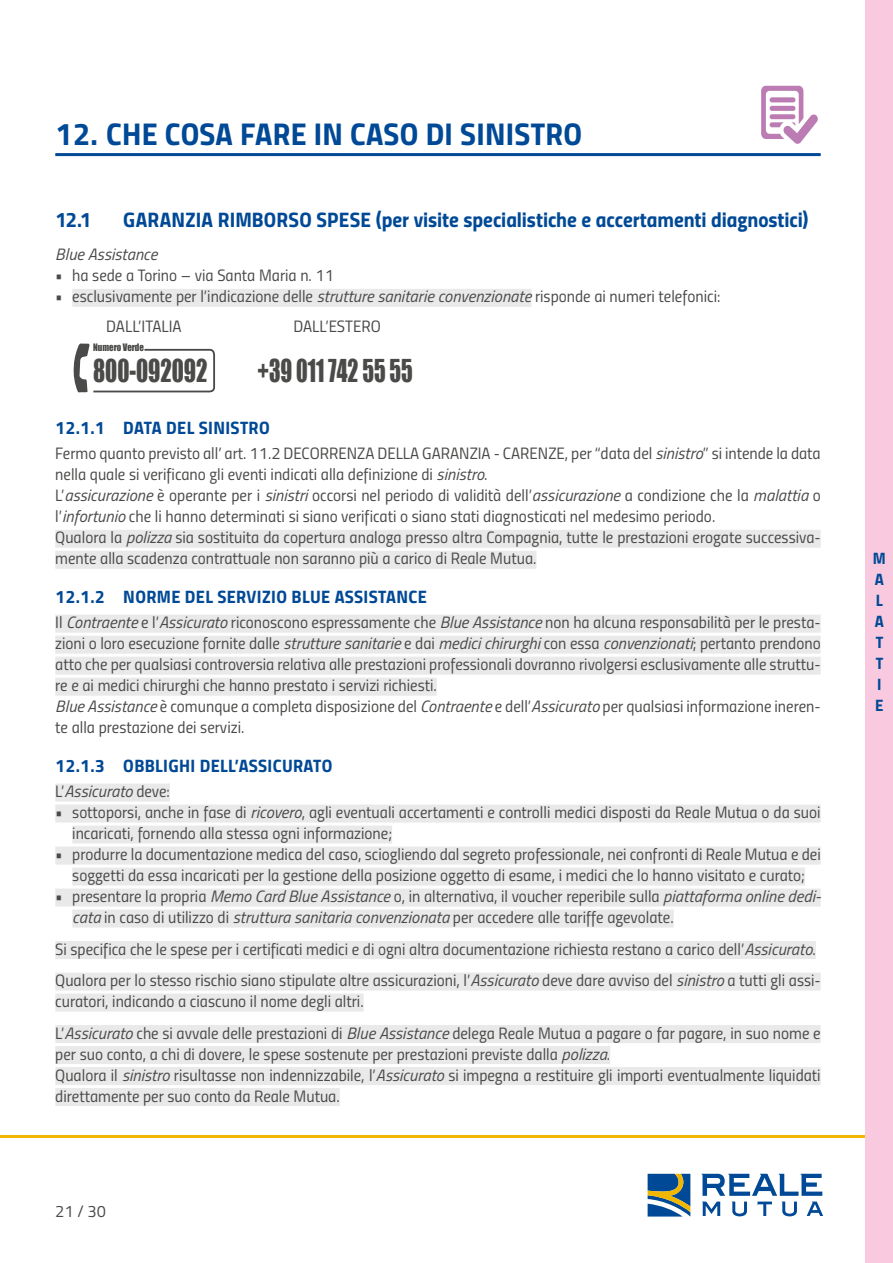
<style>
.page{position:relative;width:893px;height:1263px;background:#fff}
.page>*{position:absolute;margin:0;border:0;box-sizing:border-box;transform-origin:0 0}
.t1{font:31.5px "Titillium Bold Upright";letter-spacing:.01em;color:#004996}
.t2{font:28.95px "Impact";color:#4a4a49;scale:.75 1}
.t3{font:28.95px "Impact";color:#4a4a49;scale:.78 1}
.t4{font:21px "Titillium Bold Upright";color:#004996}
.t5{font:18px "Titillium Bold Upright";letter-spacing:.02em;color:#004996}
.t6{font:16.5px/21px "Titillium Regular Upright";color:#4a4a49}
.t7{font:italic 16.5px "Titillium";color:#4a4a49}
.t8{font:16.5px/21px "Titillium Bold Upright";color:#004996}
.t9{font:9.45px "Impact";color:#4a4a49;scale:.93 1}
.s1{font-family:"Titillium";font-style:italic}
.s2{font-family:"Titillium Regular Upright";font-style:normal}
</style>
<div class="page">
<svg style="left:648px;top:1174px;width:42px;height:42px;background:#507583"></svg>
<svg style="left:701px;top:1174px;width:122px;height:42px"></svg>
<hr style="left:0;top:1135px;width:893px;height:3px;background:#f0b600">
<div style="left:866px;top:0;width:27px;height:1263px;background:#f8c9df"></div>
<hr style="left:55px;top:153px;width:766px;height:3px;background:#004996">
<div style="left:72px;top:289px;width:459px;height:18px;background:#e9e9e9"></div>
<div style="left:55px;top:530px;width:766px;height:18px;background:#e9e9e9"></div>
<div style="left:55px;top:551px;width:481px;height:18px;background:#e9e9e9"></div>
<div style="left:55px;top:615px;width:766px;height:18px;background:#e9e9e9"></div>
<div style="left:55px;top:636px;width:766px;height:18px;background:#e9e9e9"></div>
<div style="left:55px;top:657px;width:766px;height:18px;background:#e9e9e9"></div>
<div style="left:55px;top:678px;width:382px;height:18px;background:#e9e9e9"></div>
<div style="left:55px;top:783px;width:115px;height:18px;background:#e9e9e9"></div>
<div style="left:55px;top:804px;width:766px;height:18px;background:#e9e9e9"></div>
<div style="left:72px;top:825px;width:320px;height:18px;background:#e9e9e9"></div>
<div style="left:55px;top:846px;width:766px;height:18px;background:#e9e9e9"></div>
<div style="left:72px;top:867px;width:733px;height:18px;background:#e9e9e9"></div>
<div style="left:55px;top:888px;width:766px;height:18px;background:#e9e9e9"></div>
<div style="left:72px;top:909px;width:602px;height:18px;background:#e9e9e9"></div>
<div style="left:55px;top:941px;width:761px;height:18px;background:#e9e9e9"></div>
<div style="left:55px;top:972px;width:766px;height:18px;background:#e9e9e9"></div>
<div style="left:55px;top:993px;width:309px;height:18px;background:#e9e9e9"></div>
<div style="left:55px;top:1025px;width:766px;height:18px;background:#e9e9e9"></div>
<div style="left:55px;top:1046px;width:555px;height:18px;background:#e9e9e9"></div>
<div style="left:55px;top:1067px;width:766px;height:18px;background:#e9e9e9"></div>
<div style="left:55px;top:1088px;width:285px;height:18px;background:#e9e9e9"></div>
<svg style="left:761px;top:86px;width:57px;height:58px"></svg>
<svg style="left:73px;top:344px;width:142px;height:49px"></svg>
<h1 class="t1" style="left:55px;top:109px;width:528px">12. CHE COSA FARE IN CASO DI SINISTRO</h1>
<p class="t4" style="left:55px;top:203px;width:38px">12.1</p>
<p class="t4" style="left:123px;top:203px;width:687px">GARANZIA RIMBORSO SPESE (per visite specialistiche e accertamenti diagnostici)</p>
<p class="t7" style="left:55px;top:242px;width:104px">Blue Assistance</p>
<p class="t6" style="left:55px;top:264px;width:280px">• ha sede a Torino – via Santa Maria n. 11</p>
<p class="t6" style="left:106px;top:281px;width:616px;line-height:29.5px;text-indent:-51px">• esclusivamente per l’indicazione delle <span class="s1">strutture sanitarie convenzionate</span> risponde ai numeri telefonici:<br>DALL’ITALIA</p>
<p class="t6" style="left:293px;top:315px;width:89px">DALL’ESTERO</p>
<p class="t9" style="left:93px;top:340px;width:56px">Numero Verde</p>
<h2 class="t3" style="left:93px;top:348px;width:148px">800-092092</h2>
<h2 class="t2" style="left:257px;top:348px;width:209px">+39 011 742 55 55</h2>
<p class="t5" style="left:55px;top:414px;width:216px">12.1.1 DATA DEL SINISTRO</p>
<p class="t6" style="left:55px;top:442px;width:767px">Fermo quanto previsto all’ art. 11.2 DECORRENZA DELLA GARANZIA - CARENZE, per “data del <span class="s1">sinistro</span>” si intende la data nella quale si verificano gli eventi indicati alla definizione di <span class="s1">sinistro</span>.<br>L’<span class="s1">assicurazione</span> è operante per i <span class="s1">sinistri</span> occorsi nel periodo di validità dell’<span class="s1">assicurazione</span> a condizione che la <span class="s1">malattia</span> o l’<span class="s1">infortunio</span> che li hanno determinati si siano verificati o siano stati diagnosticati nel medesimo periodo.<br>Qualora la <span class="s1">polizza</span> sia sostituita da copertura analoga presso altra Compagnia, tutte le prestazioni erogate successiva&shy;mente alla scadenza contrattuale non saranno più a carico di Reale Mutua.</p>
<p class="t5" style="left:55px;top:582px;width:373px">12.1.2 NORME DEL SERVIZIO BLUE ASSISTANCE</p>
<p class="t6" style="left:55px;top:611px;width:767px">Il <span class="s1">Contraente</span> e l’<span class="s1">Assicurato</span> riconoscono espressamente che <span class="s1">Blue Assistance</span> non ha alcuna responsabilità per le presta&shy;zioni o loro esecuzione fornite dalle <span class="s1">strutture sanitarie</span> e dai <span class="s1">medici chirurghi</span> con essa <span class="s1">convenzionati</span>; pertanto prendono atto che per qualsiasi controversia relativa alle prestazioni professionali dovranno rivolgersi esclusivamente alle struttu&shy;re e ai medici chirurghi che hanno prestato i servizi richiesti.<br><span class="s1">Blue Assistance</span> è comunque a completa disposizione del <span class="s1">Contraente</span> e dell’<span class="s1">Assicurato</span> per qualsiasi informazione ineren&shy;te alla prestazione dei servizi.</p>
<p class="t5" style="left:55px;top:751px;width:279px">12.1.3 OBBLIGHI DELL’ASSICURATO</p>
<p class="t7" style="left:55px;top:779px;width:116px"><span class="s2">L’</span>Assicurato <span class="s2">deve:</span></p>
<p class="t6" style="left:72px;top:801px;width:750px;text-indent:-17px">• sottoporsi, anche in fase di <span class="s1">ricovero</span>, agli eventuali accertamenti e controlli medici disposti da Reale Mutua o da suoi incaricati, fornendo alla stessa ogni informazione;</p>
<p class="t6" style="left:55px;top:843px;width:767px;text-align:center">• produrre la documentazione medica del caso, sciogliendo dal segreto professionale, nei confronti di Reale Mutua e dei soggetti da essa incaricati per la gestione della posizione oggetto di esame, i medici che lo hanno visitato e curato;</p>
<p class="t6" style="left:72px;top:885px;width:750px;text-indent:-17px">• presentare la propria <span class="s1">Memo Card Blue Assistance</span> o, in alternativa, il voucher reperibile sulla <span class="s1">piattaforma online dedi&shy;cata</span> in caso di utilizzo di <span class="s1">struttura sanitaria convenzionata</span> per accedere alle tariffe agevolate.</p>
<p class="t6" style="left:55px;top:932px;width:767px;line-height:31.5px">Si specifica che le spese per i certificati medici e di ogni altra documentazione richiesta restano a carico dell’<span class="s1">Assicurato</span>.<br>Qualora per lo stesso rischio siano stipulate altre assicurazioni, l’<span class="s1">Assicurato</span> deve dare avviso del <span class="s1">sinistro</span> a tutti gli assi-</p>
<p class="t6" style="left:55px;top:985px;width:767px;line-height:31.5px">curatori, indicando a ciascuno il nome degli altri.<br>L’<span class="s1">Assicurato</span> che si avvale delle prestazioni di <span class="s1">Blue Assistance</span> delega Reale Mutua a pagare o far pagare, in suo nome e</p>
<p class="t6" style="left:55px;top:1042px;width:767px">per suo conto, a chi di dovere, le spese sostenute per prestazioni previste dalla <span class="s1">polizza</span>.<br>Qualora il <span class="s1">sinistro</span> risultasse non indennizzabile, l’<span class="s1">Assicurato</span> si impegna a restituire gli importi eventualmente liquidati direttamente per suo conto da Reale Mutua.</p>
<p class="t6" style="left:55px;top:1200px;width:52px">21 / 30</p>
<p class="t8" style="left:873px;top:547px;width:14px">M<br>A<br>L<br>A<br>T<br>T<br>I<br>E</p>
</div>
